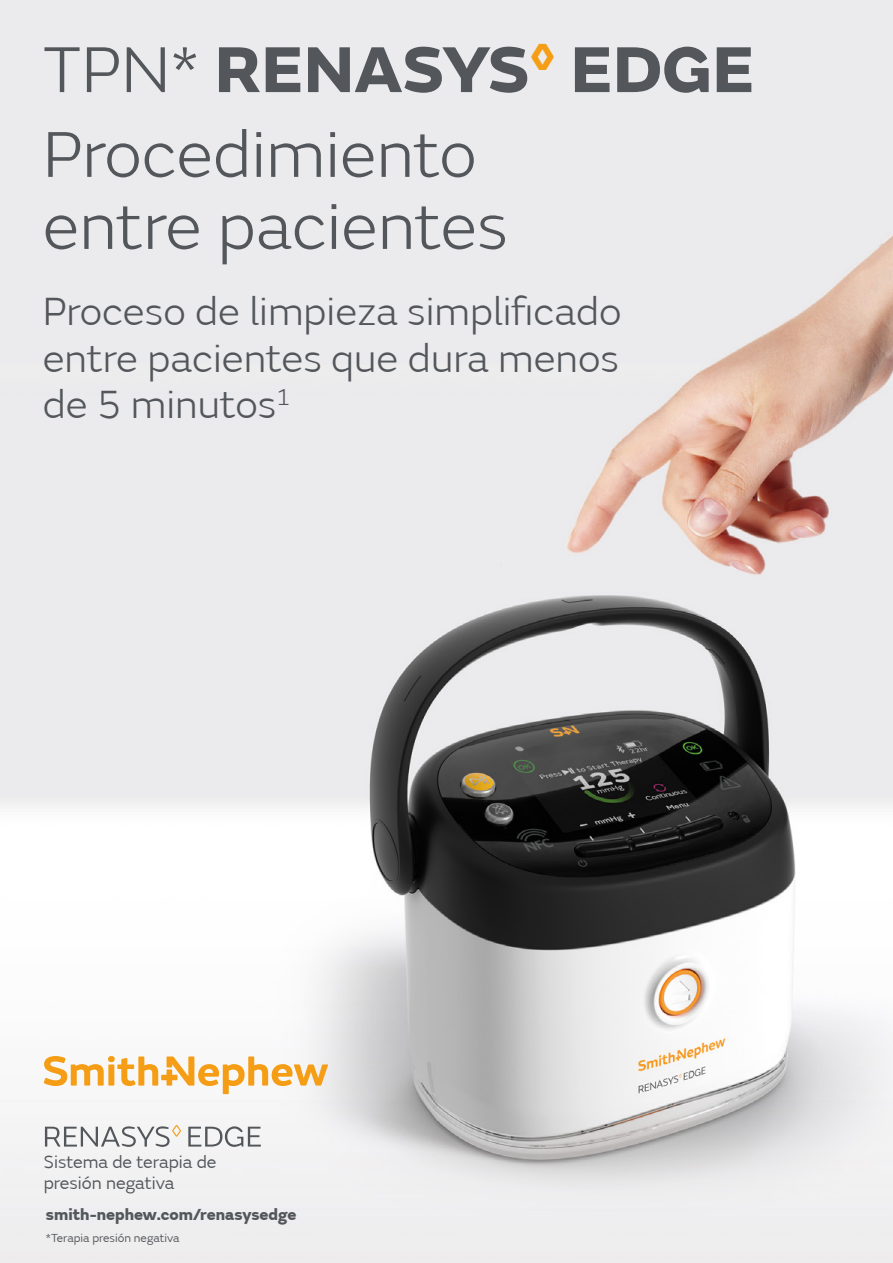
<style>
.page{position:relative;width:893px;height:1263px;background:#fff}
.page>*{position:absolute;margin:0;border:0;box-sizing:border-box;transform-origin:0 0}
.t1{font:300 67.5px/84.8px "SN Emeric";color:#53565a}
.t2{font:300 40.5px/46.5px "SN Emeric";color:#53565a;text-align:justify}
.t3{font:18px/21.6px "SN Emeric";color:#53565a}
.t4{font:800 16.5px "SN Emeric";color:#53565a}
.t5{font:12px "SN Emeric";color:#53565a}
.s1{font-weight:800}
</style>
<div class="page">
<img style="left:0;top:0;width:893px;height:1263px">
<div style="left:108px;top:1056px;width:7px;height:6px;background:#f59d15;border-radius:50%"></div>
<svg style="left:44px;top:1056px;width:60px;height:30px"></svg>
<div style="left:108px;top:1064px;width:6px;height:21px;background:#f59d15"></div>
<svg style="left:117px;top:1056px;width:211px;height:38px"></svg>
<svg style="left:188px;top:1126px;width:73px;height:21px"></svg>
<svg style="left:45px;top:1125px;width:136px;height:22px"></svg>
<h1 class="t1" style="left:43px;top:27px;width:714px">TPN* <span class="s1">RENASYS</span><sup>◊</sup> <span class="s1">EDGE<br></span>Procedimiento</h1>
<h1 class="t1" style="left:43px;top:184px;width:467px">entre pacientes</h1>
<p class="t2" style="left:43px;top:288px;width:580px">Proceso de limpieza simplificado entre pacientes que dura menos de 5 minutos<sup>1</sup></p>
<p class="t3" style="left:44px;top:1151px;width:174px">Sistema de terapia de presión negativa</p>
<p class="t4" style="left:46px;top:1204px;width:252px">smith-nephew.com/renasysedge</p>
<p class="t5" style="left:46px;top:1231px;width:135px">*Terapia presión negativa</p>
</div>
